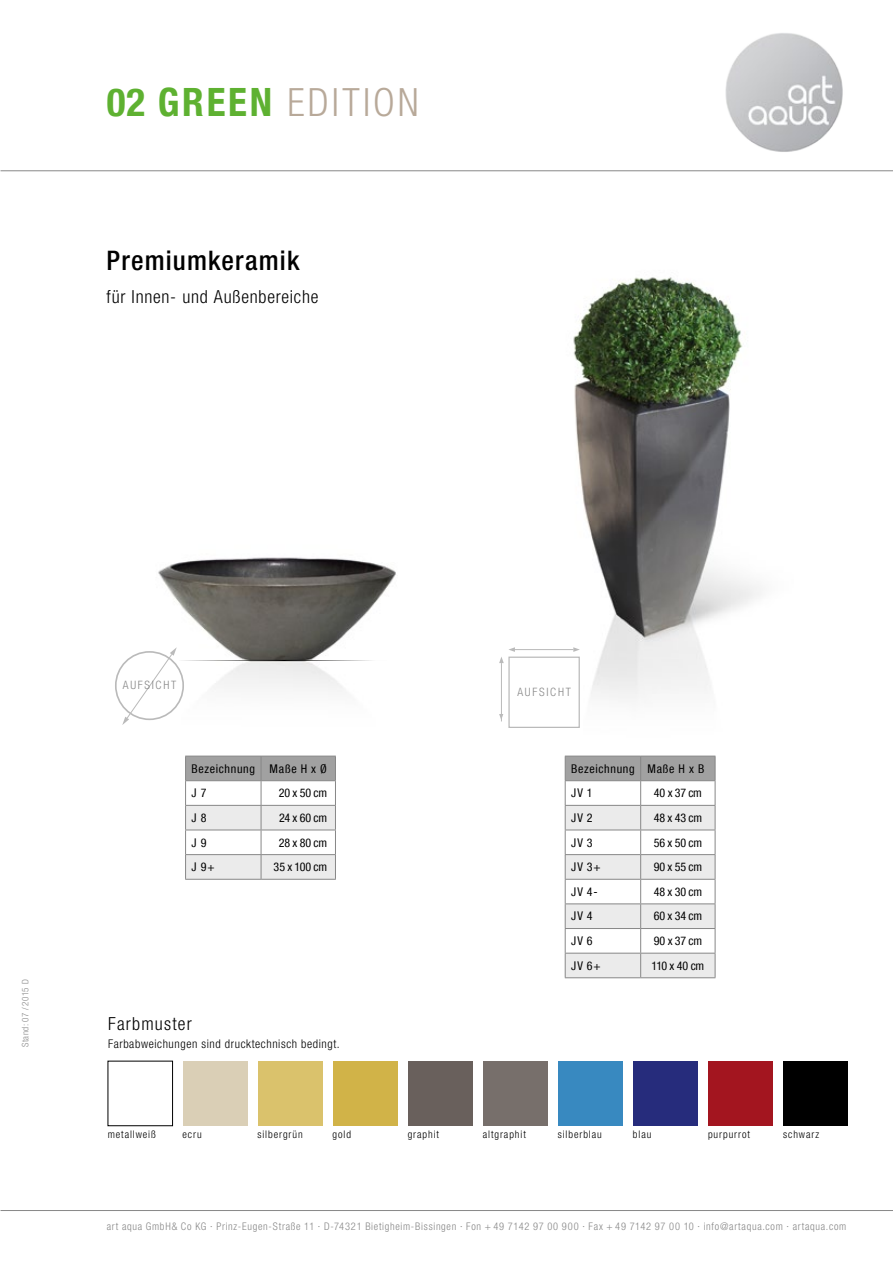
<style>
.page{position:relative;width:893px;height:1263px;background:#fff}
.page>*{position:absolute;margin:0;border:0;box-sizing:border-box;transform-origin:0 0}
.t1{font:700 condensed 39px "Helvetica Neue LT Com";letter-spacing:.07em;color:#5eb131}
.t2{font:500 condensed 27px "Helvetica Neue LT Com";letter-spacing:.04em;color:#000}
.t3{font:300 condensed 18px "Helvetica Neue LT Com";letter-spacing:.045em;color:#000}
.t4{font:300 condensed 18px "Helvetica Neue LT Com";letter-spacing:.065em;color:#000}
.t5{font:condensed 12px "Helvetica Neue LT Com";letter-spacing:.005em;color:#000}
.t6{font:300 condensed 12px "Helvetica Neue LT Com";letter-spacing:.05em;color:#000}
.t7{font:condensed 12px/24.6px "Helvetica Neue LT Com";letter-spacing:.055em;color:#000}
.t8{font:300 condensed 11.55px "Helvetica Neue LT Com";letter-spacing:.15em;color:#878787}
.t9{font:300 condensed 10.5px "Helvetica Neue LT Com";letter-spacing:.07em;color:#878787}
.t10{font:300 condensed 10.5px "Helvetica Neue LT Com";letter-spacing:.085em;color:#000}
.t11{font:300 condensed 9px "Helvetica Neue LT Com";letter-spacing:.05em;color:#878787}
.s1{font-weight:300;color:#b8a999}
</style>
<div class="page">
<hr style="left:1px;top:171px;width:892px;height:1px;background:#878787">
<hr style="left:1px;top:1210px;width:892px;height:1px;background:#878787">
<img style="left:725px;top:33px;width:118px;height:119px">
<svg style="left:565px;top:756px;width:151px;height:222px"></svg>
<hr style="left:565px;top:977px;width:76px;height:1px;background:#878787">
<hr style="left:641px;top:977px;width:74px;height:1px;background:#878787">
<svg style="left:185px;top:756px;width:151px;height:123px"></svg>
<hr style="left:185px;top:879px;width:76px;height:1px;background:#878787">
<hr style="left:261px;top:879px;width:75px;height:1px;background:#878787">
<img style="left:542px;top:277px;width:219px;height:422px">
<img style="left:115px;top:557px;width:281px;height:149px">
<svg style="left:179px;top:660px;width:207px;height:1px"></svg>
<div style="left:508px;top:657px;width:72px;height:71px;border:1px solid #bababa"></div>
<hr style="left:515px;top:649px;width:58px;height:1px;background:#bababa">
<svg style="left:573px;top:647px;width:7px;height:5px"></svg>
<hr style="left:501px;top:663px;width:1px;height:58px;background:#bababa">
<svg style="left:499px;top:647px;width:16px;height:16px"></svg>
<div style="left:115px;top:651px;width:69px;height:69px;border:2px solid #bababa;border-radius:50%"></div>
<svg style="left:122px;top:647px;width:55px;height:78px"></svg>
<div style="left:183px;top:1061px;width:65px;height:65px;background:#dacfb6"></div>
<div style="left:258px;top:1061px;width:65px;height:65px;background:#dac26c"></div>
<div style="left:333px;top:1061px;width:65px;height:65px;background:#d1b348"></div>
<div style="left:408px;top:1061px;width:65px;height:65px;background:#69605c"></div>
<div style="left:483px;top:1061px;width:65px;height:65px;background:#776f6b"></div>
<div style="left:558px;top:1061px;width:65px;height:65px;background:#3889c0"></div>
<div style="left:633px;top:1061px;width:65px;height:65px;background:#262c7c"></div>
<div style="left:708px;top:1061px;width:65px;height:65px;background:#a3151f"></div>
<div style="left:783px;top:1061px;width:65px;height:65px;background:#000"></div>
<h1 class="t1" style="left:107px;top:79px;width:314px">02 GREEN <span class="s1">EDITION</span></h1>
<h2 class="t2" style="left:107px;top:244px;width:195px">Premiumkeramik</h2>
<h3 class="t3" style="left:107px;top:286px;width:213px">für Innen- und Außenbereiche</h3>
<p class="t11" style="left:20px;top:1047px;width:69px;rotate:-90deg">Stand: 07 / 2015 D</p>
<p class="t8" style="left:123px;top:678px;width:55px">AUFSICHT</p>
<p class="t7" style="left:192px;top:756px;width:137px">Bezeichnung Maße H x Ø<br>J 7</p>
<p class="t5" style="left:279px;top:786px;width:50px">20 x 50 cm</p>
<p class="t5" style="left:192px;top:811px;width:16px">J 8</p>
<p class="t5" style="left:279px;top:811px;width:49px">24 x 60 cm</p>
<p class="t5" style="left:192px;top:835px;width:16px">J 9</p>
<p class="t5" style="left:279px;top:835px;width:50px">28 x 80 cm</p>
<p class="t5" style="left:192px;top:860px;width:25px">J 9+</p>
<p class="t5" style="left:274px;top:860px;width:55px">35 x 100 cm</p>
<h3 class="t4" style="left:108px;top:1013px;width:85px">Farbmuster</h3>
<p class="t6" style="left:108px;top:1037px;width:233px">Farbabweichungen sind drucktechnisch bedingt.</p>
<p class="t8" style="left:517px;top:685px;width:55px">AUFSICHT</p>
<p class="t7" style="left:571px;top:756px;width:135px">Bezeichnung Maße H x B<br>JV 1</p>
<p class="t5" style="left:654px;top:786px;width:50px">40 x 37 cm</p>
<p class="t5" style="left:571px;top:811px;width:23px">JV 2</p>
<p class="t5" style="left:654px;top:811px;width:50px">48 x 43 cm</p>
<p class="t5" style="left:571px;top:835px;width:23px">JV 3</p>
<p class="t5" style="left:654px;top:835px;width:50px">56 x 50 cm</p>
<p class="t5" style="left:571px;top:860px;width:31px">JV 3+</p>
<p class="t5" style="left:654px;top:860px;width:50px">90 x 55 cm</p>
<p class="t5" style="left:571px;top:884px;width:28px">JV 4-</p>
<p class="t5" style="left:654px;top:884px;width:50px">48 x 30 cm</p>
<p class="t5" style="left:571px;top:909px;width:23px">JV 4</p>
<p class="t5" style="left:654px;top:909px;width:50px">60 x 34 cm</p>
<p class="t5" style="left:571px;top:934px;width:23px">JV 6</p>
<p class="t5" style="left:654px;top:934px;width:50px">90 x 37 cm</p>
<p class="t5" style="left:571px;top:958px;width:31px">JV 6+</p>
<p class="t5" style="left:652px;top:958px;width:54px">110 x 40 cm</p>
<p class="t10" style="left:108px;top:1128px;width:50px">metallweiß</p>
<p class="t10" style="left:182px;top:1128px;width:21px">ecru</p>
<p class="t10" style="left:258px;top:1128px;width:47px">silbergrün</p>
<p class="t10" style="left:333px;top:1128px;width:20px">gold</p>
<p class="t10" style="left:408px;top:1128px;width:33px">graphit</p>
<p class="t10" style="left:483px;top:1128px;width:45px">altgraphit</p>
<p class="t10" style="left:558px;top:1128px;width:45px">silberblau</p>
<p class="t10" style="left:633px;top:1128px;width:20px">blau</p>
<p class="t10" style="left:708px;top:1128px;width:43px">purpurrot</p>
<p class="t10" style="left:783px;top:1128px;width:38px">schwarz</p>
<p class="t9" style="left:107px;top:1220px;width:741px">art aqua GmbH&amp; Co KG · Prinz-Eugen-Straße 11 · D-74321 Bietigheim-Bissingen · Fon + 49 7142 97 00 900 · Fax + 49 7142 97 00 10 · info@artaqua.com · artaqua.com</p>
</div>
